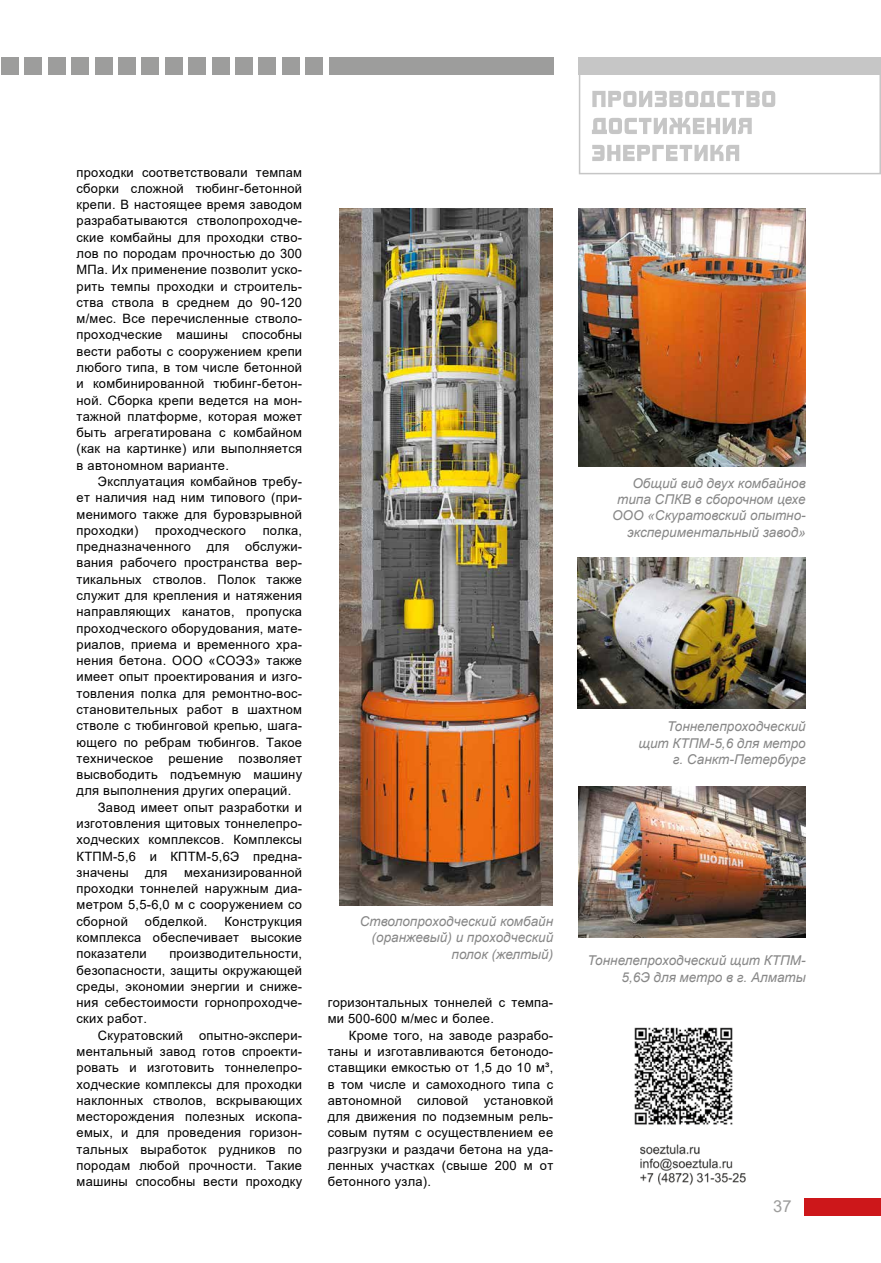
<style>
.page{position:relative;width:881px;height:1263px;background:#fff}
.page>*{position:absolute;margin:0;border:0;box-sizing:border-box;transform-origin:0 0}
.t1{font:16.5px "Arial";color:#9d9d9c}
.t2{font:italic 13.5px/16.2px "Arial";color:#878787;text-align:right}
.t3{font:12.9px/16.4px "Arial";letter-spacing:.02em;color:#000;text-align:justify}
</style>
<div class="page">
<div style="left:578px;top:57px;width:302px;height:117px;background:#fff;border:2px solid #c6c6c6"></div>
<div style="left:329px;top:58px;width:224px;height:17px;background:#9d9d9c"></div>
<div style="left:1px;top:58px;width:17px;height:17px;background:#9d9d9c"></div>
<div style="left:25px;top:58px;width:17px;height:17px;background:#9d9d9c"></div>
<div style="left:48px;top:58px;width:17px;height:17px;background:#9d9d9c"></div>
<div style="left:72px;top:58px;width:17px;height:17px;background:#9d9d9c"></div>
<div style="left:95px;top:58px;width:17px;height:17px;background:#9d9d9c"></div>
<div style="left:118px;top:58px;width:17px;height:17px;background:#9d9d9c"></div>
<div style="left:142px;top:58px;width:17px;height:17px;background:#9d9d9c"></div>
<div style="left:165px;top:58px;width:17px;height:17px;background:#9d9d9c"></div>
<div style="left:188px;top:58px;width:17px;height:17px;background:#9d9d9c"></div>
<div style="left:212px;top:58px;width:17px;height:17px;background:#9d9d9c"></div>
<div style="left:235px;top:58px;width:17px;height:17px;background:#9d9d9c"></div>
<div style="left:259px;top:58px;width:17px;height:17px;background:#9d9d9c"></div>
<div style="left:282px;top:58px;width:17px;height:17px;background:#9d9d9c"></div>
<div style="left:305px;top:58px;width:17px;height:17px;background:#9d9d9c"></div>
<div style="left:578px;top:58px;width:302px;height:17px;background:#c6c6c6"></div>
<div style="left:804px;top:1198px;width:76px;height:17px;background:#cd171a"></div>
<svg style="left:592px;top:145px;width:147px;height:16px"></svg>
<svg style="left:592px;top:118px;width:159px;height:16px"></svg>
<svg style="left:592px;top:91px;width:183px;height:16px"></svg>
<img style="left:634px;top:1027px;width:99px;height:98px">
<img style="left:640px;top:1144px;width:106px;height:42px">
<img style="left:339px;top:208px;width:213px;height:697px">
<img style="left:578px;top:208px;width:227px;height:258px">
<img style="left:577px;top:557px;width:228px;height:152px">
<img style="left:578px;top:787px;width:227px;height:150px">
<p class="t3" style="left:77px;top:164px;width:227px">проходки соответствовали темпам сборки сложной тюбинг-бетонной крепи. В настоящее время заводом разрабатываются стволопроходче&shy;ские комбайны для проходки ство&shy;лов по породам прочностью до 300<br>МПа. Их применение позволит уско&shy;рить темпы проходки и строитель&shy;ства ствола в среднем до 90-120 м/мес. Все перечисленные стволо&shy;проходческие машины способны вести работы с сооружением крепи любого типа, в том числе бетонной и комбинированной тюбинг-бетон&shy;ной. Сборка крепи ведется на мон&shy;тажной платформе, которая может быть агрегатирована с комбайном (как на картинке) или выполняется в автономном варианте.</p>
<p class="t3" style="left:77px;top:473px;width:227px;text-indent:21px">Эксплуатация комбайнов требу&shy;ет наличия над ним типового (при&shy;менимого также для буровзрывной проходки)</p>
<p class="t3" style="left:155px;top:522px;width:92px">проходческого</p>
<p class="t3" style="left:262px;top:522px;width:41px">полка,</p>
<p class="t3" style="left:77px;top:538px;width:227px">предназначенного для обслужи-</p>
<p class="t3" style="left:77px;top:555px;width:227px">вания рабочего пространства вер-</p>
<p class="t3" style="left:77px;top:571px;width:227px">тикальных стволов. Полок также</p>
<p class="t3" style="left:77px;top:587px;width:227px">служит для крепления и натяжения</p>
<p class="t3" style="left:77px;top:603px;width:227px">направляющих канатов, пропуска</p>
<p class="t3" style="left:77px;top:620px;width:227px">проходческого оборудования, мате-</p>
<p class="t3" style="left:77px;top:636px;width:227px">риалов, приема и временного хра-</p>
<p class="t3" style="left:77px;top:652px;width:227px">нения бетона. ООО «СОЭЗ» также</p>
<p class="t3" style="left:77px;top:669px;width:227px">имеет опыт проектирования и изго-</p>
<p class="t3" style="left:77px;top:685px;width:227px">товления полка для ремонтно-вос-</p>
<p class="t3" style="left:77px;top:701px;width:227px">становительных работ в шахтном</p>
<p class="t3" style="left:77px;top:717px;width:227px">стволе с тюбинговой крепью, шага-</p>
<p class="t3" style="left:77px;top:734px;width:227px">ющего по ребрам тюбингов. Такое</p>
<p class="t3" style="left:77px;top:750px;width:227px">техническое решение позволяет</p>
<p class="t3" style="left:77px;top:766px;width:227px">высвободить подъемную машину</p>
<p class="t3" style="left:77px;top:783px;width:216px">для выполнения других операций.</p>
<p class="t3" style="left:98px;top:799px;width:206px">Завод имеет опыт разработки и</p>
<p class="t3" style="left:77px;top:815px;width:227px">изготовления щитовых тоннелепро-</p>
<p class="t3" style="left:77px;top:831px;width:227px">ходческих комплексов. Комплексы</p>
<p class="t3" style="left:77px;top:848px;width:227px">КТПМ-5,6 и КПТМ-5,6Э предна-</p>
<p class="t3" style="left:77px;top:864px;width:54px">значены</p>
<p class="t3" style="left:145px;top:864px;width:24px">для</p>
<p class="t3" style="left:77px;top:864px;width:227px;text-indent:107px">механизированной проходки тоннелей наружным диа&shy;метром 5,5-6,0 м с сооружением со сборной</p>
<p class="t3" style="left:145px;top:913px;width:64px">обделкой.</p>
<p class="t3" style="left:77px;top:913px;width:227px;text-indent:148px">Конструкция комплекса обеспечивает высокие показатели</p>
<p class="t3" style="left:77px;top:945px;width:227px;text-indent:93px">производительности, безопасности, защиты окружающей среды, экономии энергии и сниже&shy;ния себестоимости горнопроходче&shy;ских работ.</p>
<p class="t3" style="left:77px;top:1027px;width:227px;text-indent:21px">Скуратовский опытно-экспери&shy;ментальный завод готов спроекти&shy;ровать и изготовить тоннелепро&shy;ходческие комплексы для проходки наклонных стволов, вскрывающих месторождения полезных ископа&shy;емых, и для проведения горизон&shy;тальных выработок рудников по породам любой прочности. Такие машины способны вести проходку</p>
<p class="t2" style="left:360px;top:913px;width:195px">Стволопроходческий комбайн (оранжевый) и проходческий полок (желтый)</p>
<p class="t3" style="left:327px;top:994px;width:227px">горизонтальных тоннелей с темпа&shy;ми 500-600 м/мес и более.</p>
<p class="t3" style="left:327px;top:1027px;width:227px;text-indent:21px">Кроме того, на заводе разрабо&shy;таны и изготавливаются бетонодо&shy;ставщики емкостью от 1,5 до 10 м³, в том числе и самоходного типа с автономной силовой установкой для движения по подземным рель&shy;совым путям с осуществлением ее разгрузки и раздачи бетона на уда&shy;ленных участках (свыше 200 м от бетонного узла).</p>
<p class="t2" style="left:612px;top:475px;width:195px">Общий вид двух комбайнов типа СПКВ в сборочном цехе<br>ООО «Скуратовский опытно&shy;экспериментальный завод»</p>
<p class="t2" style="left:638px;top:719px;width:168px">Тоннелепроходческий щит КТПМ-5,6 для метро г. Санкт-Петербург</p>
<p class="t2" style="left:587px;top:953px;width:220px">Тоннелепроходческий щит КТПМ-<br>5,6Э для метро в г. Алматы</p>
<p class="t1" style="left:772px;top:1195px;width:20px">37</p>
</div>
